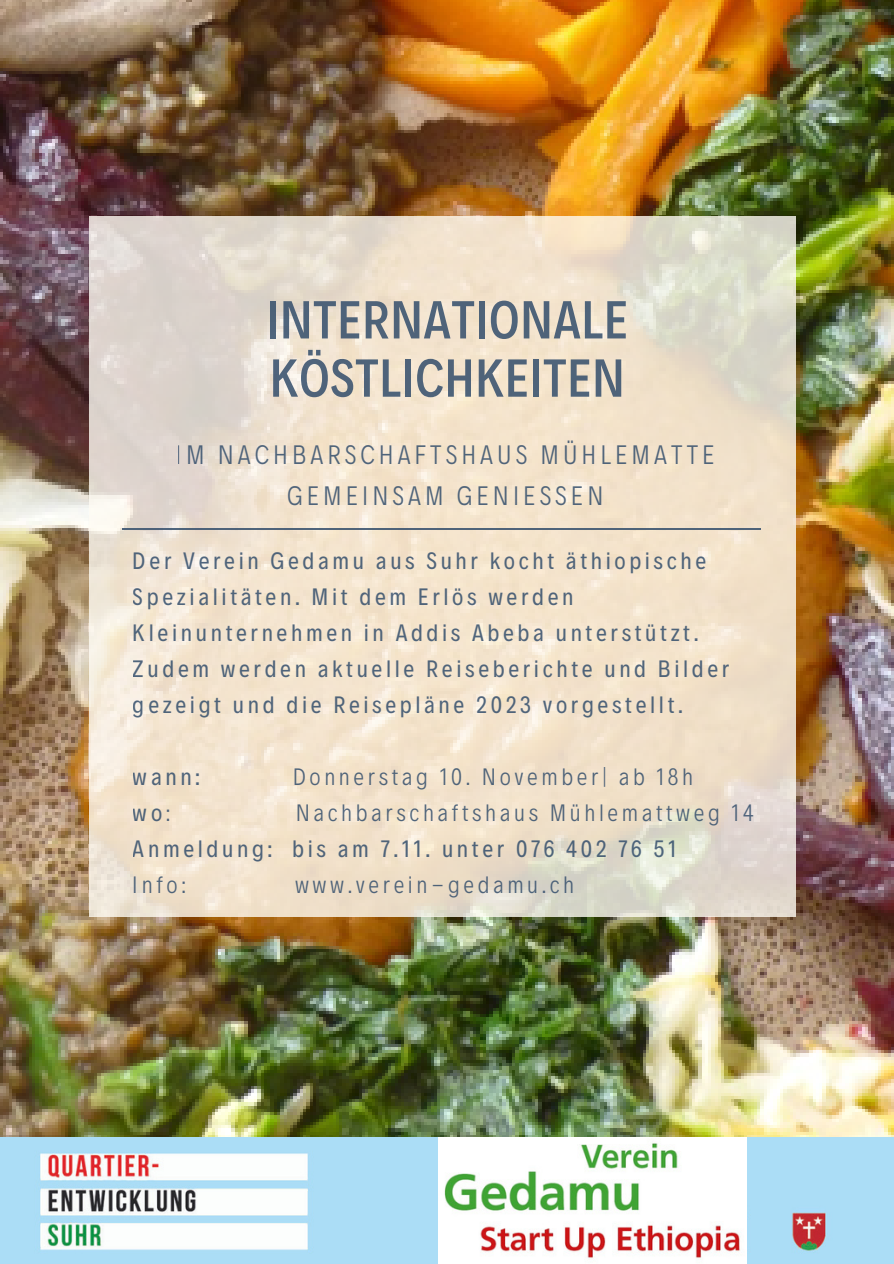
<style>
.page{position:relative;width:894px;height:1264px;background:#fff}
.page>*{position:absolute;margin:0;border:0;box-sizing:border-box;transform-origin:0 0}
.t1{font:500 54px/58.2px "Decalotype";letter-spacing:.015em;color:#36506d}
.t2{font:300 27px/40.7px "Decalotype";letter-spacing:.15em;color:#36506d;text-align:center}
.t3{font:24px/36px "Decalotype";letter-spacing:.15em;color:#36506d}
.t4{font:300 24px "Decalotype";letter-spacing:.15em;color:#36506d}
.s1{font-weight:300}
</style>
<div class="page">
<img style="left:0;top:0;width:893px;height:1137px">
<svg style="left:89px;top:216px;width:706px;height:701px;background:#ede0cd"></svg>
<img style="left:0;top:1137px;width:893px;height:126px">
<hr style="left:122px;top:528px;width:639px;height:1px;background:#36506d">
<img style="left:438px;top:1137px;width:308px;height:126px">
<h1 class="t1" style="left:266px;top:287px;width:363px">INTERNATIONALE<br>KÖSTLICHKEITEN</h1>
<p class="t2" style="left:176px;top:433px;width:540px">IM NACHBARSCHAFTSHAUS MÜHLEMATTE<br>GEMEINSAM GENIESSEN</p>
<p class="t3" style="left:133px;top:541px;width:598px">Der Verein Gedamu aus Suhr kocht äthiopische Spezialitäten. Mit dem Erlös werden Kleinunternehmen in Addis Abeba unterstützt.<br>Zudem werden aktuelle Reiseberichte und Bilder gezeigt und die Reisepläne 2023 vorgestellt.</p>
<p class="t3" style="left:133px;top:757px;width:69px">wann:</p>
<p class="t4" style="left:293px;top:760px;width:401px">Donnerstag 10. November| ab 18h</p>
<p class="t3" style="left:133px;top:793px;width:39px">wo<span class="s1">:</span></p>
<p class="t4" style="left:295px;top:796px;width:459px">Nachbarschaftshaus Mühlemattweg 14</p>
<p class="t3" style="left:133px;top:829px;width:545px">Anmeldung: bis am 7.11. unter 076 402 76 51</p>
<p class="t4" style="left:133px;top:868px;width:54px">Info:</p>
<p class="t4" style="left:295px;top:868px;width:281px">www.verein-gedamu.ch</p>
</div>
